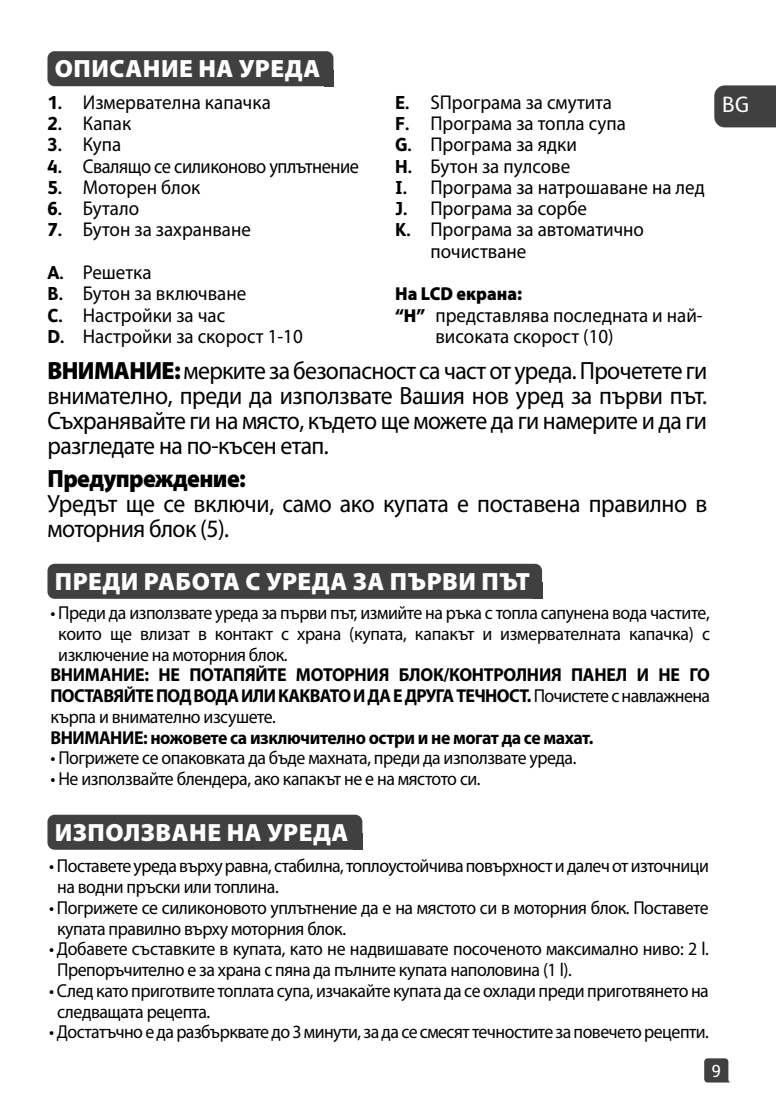
<style>
.page{position:relative;width:776px;height:1113px;background:#fff}
.page>*{position:absolute;margin:0;border:0;box-sizing:border-box;transform-origin:0 0}
.t1{font:25px/25px "Myriad Pro";letter-spacing:-.025em;color:#000;text-align:justify;scale:.95 1}
.t2{font:900 25px "Myriad Pro";letter-spacing:.02em;color:#fff}
.t3{font:900 25px "Myriad Pro";letter-spacing:-.025em;color:#000;scale:.95 1}
.t4{font:22.25px "FS Albert";color:#fff}
.t5{font:20px/21.2px "Myriad Pro";color:#000;scale:.95 1}
.t6{font:20px "Myriad Pro";letter-spacing:-.025em;color:#000;scale:.92 1}
.t7{font:18.75px/20.8px "Myriad Pro";letter-spacing:-.025em;color:#000;scale:.95 1}
.t8{font:700 18.75px/20.8px "Myriad Pro";letter-spacing:-.025em;color:#000;text-align:justify;scale:.95 1}
.t9{font:900 18.75px "Myriad Pro";color:#000;scale:.95 1}
.t10{font:17.5px "FS Albert";color:#fff}
.s1{font-family:"FS Albert";font-weight:800;font-size:18.75px}
.s2{font-weight:900;font-size:18.75px}
.s3{font-weight:900}
.s4{font-weight:400}
</style>
<div class="page">
<svg style="left:704px;top:1058px;width:26px;height:24px"></svg>
<div style="left:714px;top:85px;width:61px;height:42px;background:#404040"></div>
<div style="left:47px;top:51px;width:286px;height:35px;background:#404040;border-radius:7px"></div>
<div style="left:324px;top:70px;width:9px;height:16px;background:#404040"></div>
<div style="left:47px;top:563px;width:494px;height:35px;background:#404040;border-radius:7px"></div>
<div style="left:532px;top:582px;width:9px;height:16px;background:#404040"></div>
<div style="left:47px;top:814px;width:315px;height:35px;background:#404040;border-radius:7px"></div>
<div style="left:353px;top:833px;width:9px;height:16px;background:#404040"></div>
<h1 class="t2" style="left:55px;top:60px;width:267px">ОПИСАНИЕ НА УРЕДА</h1>
<p class="t5" style="left:395px;top:93px;width:230px"><span class="s1">E.</span> SПрограма за смутита</p>
<p class="t5" style="left:395px;top:114px;width:244px"><span class="s1">F.</span> Програма за топла супа</p>
<p class="t5" style="left:395px;top:136px;width:193px"><span class="s1">G.</span> Програма за ядки</p>
<p class="t5" style="left:395px;top:157px;width:186px"><span class="s1">H.</span> Бутон за пулсове</p>
<p class="t5" style="left:395px;top:178px;width:327px"><span class="s1">I.</span> Програма за натрошаване на лед</p>
<p class="t5" style="left:395px;top:199px;width:203px"><span class="s1">J.</span> Програма за сорбе</p>
<p class="t5" style="left:395px;top:221px;width:263px"><span class="s1">K.</span> Програма за автоматично</p>
<p class="t5" style="left:430px;top:242px;width:102px">почистване</p>
<p class="t9" style="left:395px;top:287px;width:135px">На LCD екрана:</p>
<p class="t5" style="left:435px;top:306px;width:283px;text-indent:-40px"><span class="s2">“H”</span> представлява последната и най&shy;високата скорост (10)</p>
<p class="t5" style="left:47px;top:93px;width:236px"><span class="s1">1.</span> Измервателна капачка</p>
<p class="t4" style="left:721px;top:97px;width:29px">BG</p>
<p class="t5" style="left:47px;top:114px;width:89px"><span class="s1">2.</span> Капак</p>
<p class="t5" style="left:47px;top:136px;width:79px"><span class="s1">3.</span> Купа</p>
<p class="t6" style="left:47px;top:158px;width:340px"><span class="s1">4.</span> Свалящо се силиконово уплътнение</p>
<p class="t5" style="left:47px;top:178px;width:162px"><span class="s1">5.</span> Моторен блок</p>
<p class="t5" style="left:47px;top:199px;width:98px"><span class="s1">6.</span> Бутало</p>
<p class="t5" style="left:47px;top:210px;width:216px;line-height:42.5px"><span class="s1">7.</span> Бутон за захранване<br><span class="s1">A.</span> Решетка</p>
<p class="t5" style="left:47px;top:284px;width:270px"><span class="s1">B.</span> Бутон за включване<br><span class="s1">C.</span> Настройки за час<br><span class="s1">D.</span> Настройки за скорост 1-10</p>
<h1 class="t1" style="left:47px;top:360px;width:695px"><span class="s3">ВНИМАНИЕ:</span> мерките за безопасност са част от уреда. Прочетете ги внимателно, преди да използвате Вашия нов уред за първи път.<br>Съхранявайте ги на място, където ще можете да ги намерите и да ги разгледате на по-късен етап.</h1>
<h1 class="t3" style="left:47px;top:469px;width:210px">Предупреждение:</h1>
<h1 class="t1" style="left:47px;top:493px;width:695px">Уредът ще се включи, само ако купата е поставена правилно в моторния блок (5).</h1>
<h1 class="t2" style="left:55px;top:572px;width:476px">ПРЕДИ РАБОТА С УРЕДА ЗА ПЪРВИ ПЪТ</h1>
<p class="t7" style="left:58px;top:604px;width:687px;text-align:justify;text-indent:-8px">• Преди да използвате уреда за първи път, измийте на ръка с топла сапунена вода частите, които ще влизат в контакт с храна (купата, капакът и измервателната капачка) с изключение на моторния блок.</p>
<p class="t8" style="left:50px;top:666px;width:695px">ВНИМАНИЕ: НЕ ПОТАПЯЙТЕ МОТОРНИЯ БЛОК/КОНТРОЛНИЯ ПАНЕЛ И НЕ ГО ПОСТАВЯЙТЕ ПОД ВОДА ИЛИ КАКВАТО И ДА Е ДРУГА ТЕЧНОСТ. <span class="s4">Почистете с навлажнена кърпа и внимателно изсушете.</span></p>
<p class="t8" style="left:50px;top:728px;width:572px">ВНИМАНИЕ: ножовете са изключително остри и не могат да се махат.</p>
<p class="t7" style="left:50px;top:749px;width:555px">• Погрижете се опаковката да бъде махната, преди да използвате уреда.</p>
<p class="t7" style="left:50px;top:770px;width:454px">• Не използвайте блендера, ако капакът не е на мястото си.</p>
<h1 class="t2" style="left:55px;top:823px;width:295px">ИЗПОЛЗВАНЕ НА УРЕДА</h1>
<p class="t7" style="left:57px;top:857px;width:687px;text-indent:-8px">• Поставете уреда върху равна, стабилна, топлоустойчива повърхност и далеч от източници на водни пръски или топлина.</p>
<p class="t7" style="left:57px;top:898px;width:687px;text-indent:-8px">• Погрижете се силиконовото уплътнение да е на мястото си в моторния блок. Поставете купата правилно върху моторния блок.</p>
<p class="t7" style="left:57px;top:940px;width:687px;text-indent:-8px">• Добавете съставките в купата, като не надвишавате посоченото максимално ниво: 2 l.<br>Препоръчително е за храна с пяна да пълните купата наполовина (1 l).</p>
<p class="t7" style="left:57px;top:981px;width:687px;text-indent:-8px">• След като приготвите топлата супа, изчакайте купата да се охлади преди приготвянето на следващата рецепта.</p>
<p class="t7" style="left:49px;top:1023px;width:695px">• Достатъчно е да разбърквате до 3 минути, за да се смесят течностите за повечето рецепти.</p>
<p class="t10" style="left:711px;top:1064px;width:11px">9</p>
</div>
